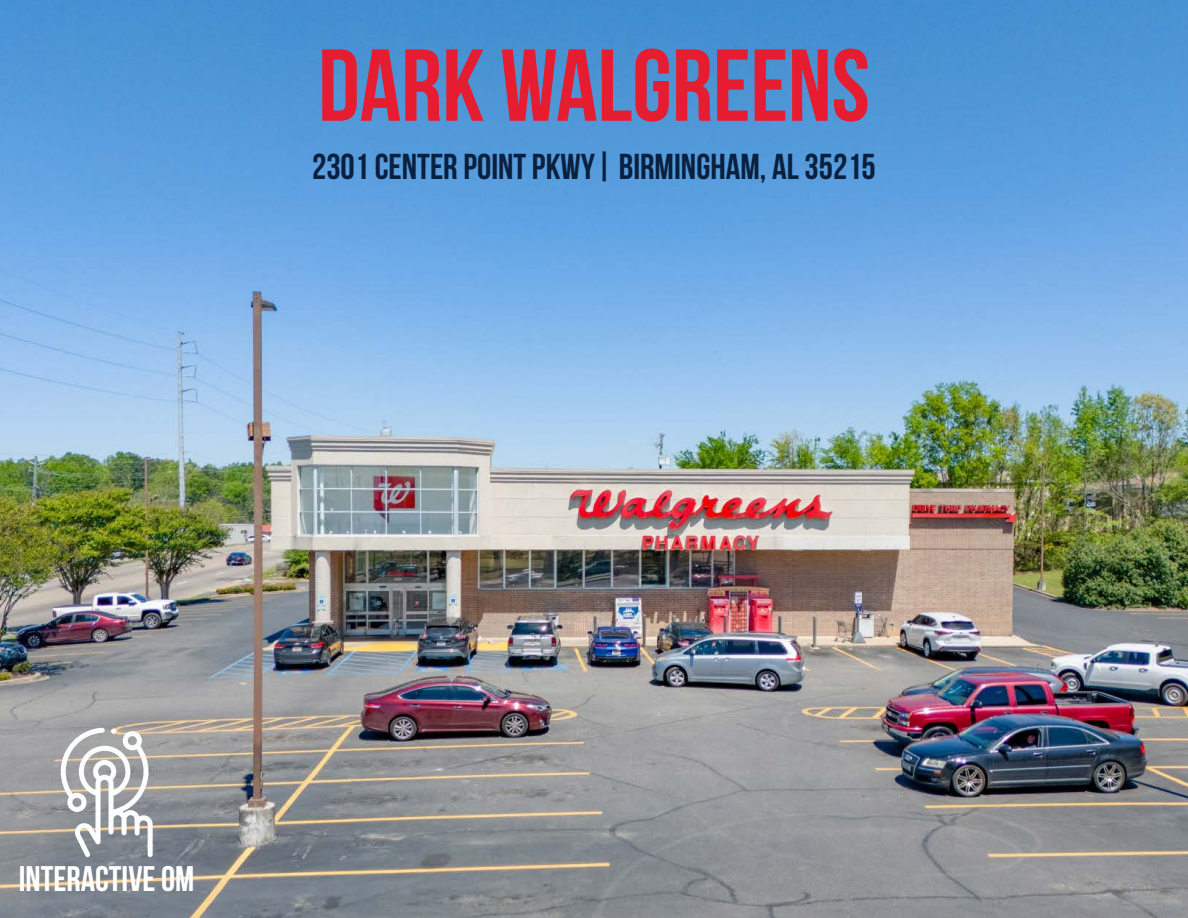
<style>
.page{position:relative;width:1188px;height:918px;background:#fff}
.page>*{position:absolute;margin:0;border:0;box-sizing:border-box;transform-origin:0 0}
.t1{font:700 102px "Bebas Neue";color:#e61d31}
.t2{font:700 36px "Bebas Neue";color:#09203e}
.t3{font:700 35.55px "Bebas Neue";color:#fff}
</style>
<div class="page">
<img style="left:0;top:0;width:1188px;height:918px">
<svg style="left:61px;top:728px;width:92px;height:129px"></svg>
<h1 class="t1" style="left:318px;top:30px;width:553px">DARK WALGREENS</h1>
<p class="t2" style="left:312px;top:147px;width:565px">2301 CENTER POINT PKWY| BIRMINGHAM, AL 35215</p>
<p class="t3" style="left:19px;top:859px;width:177px">INTERACTIVE OM</p>
</div>
